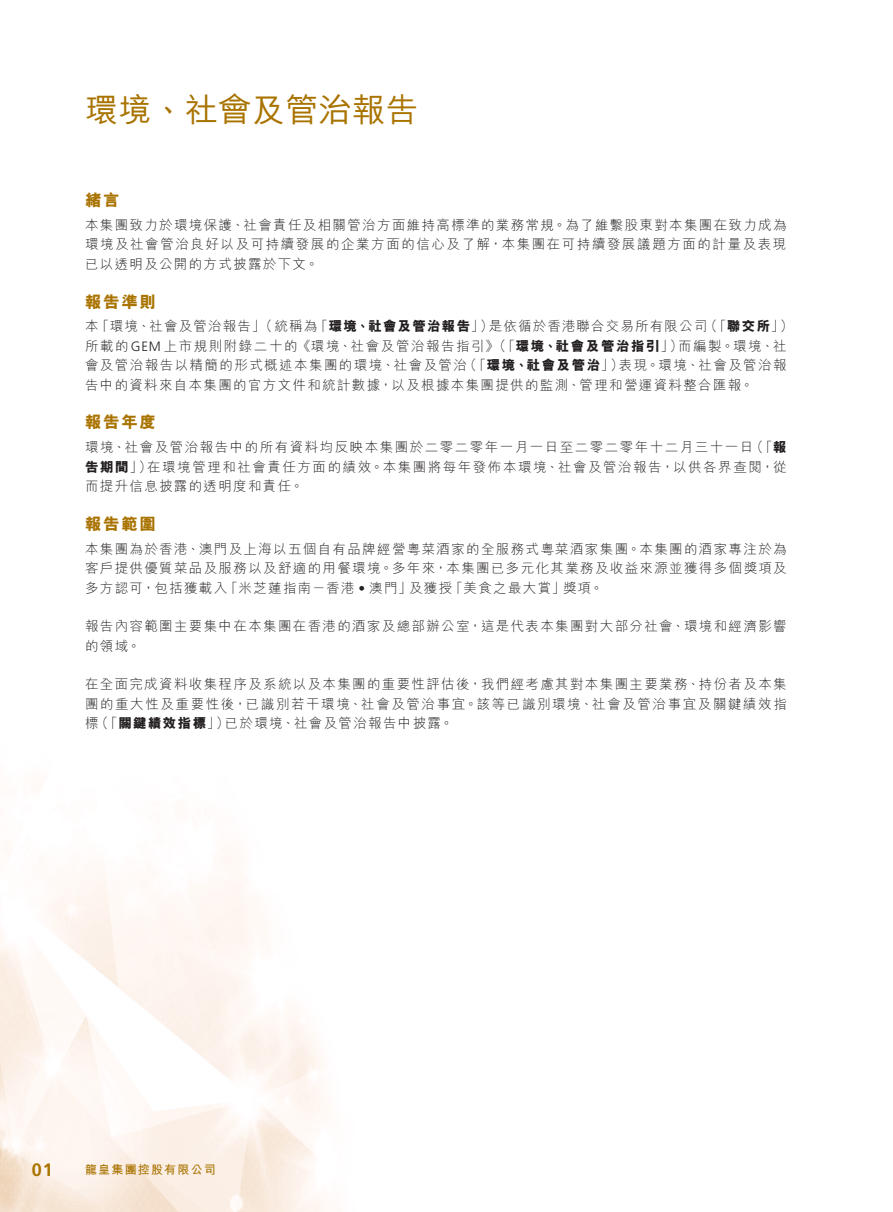
<style>
.page{position:relative;width:893px;height:1212px;background:#fff}
.page>*{position:absolute;margin:0;border:0;box-sizing:border-box;transform-origin:0 0}
.t1{font:500 33px "M Hei HK";letter-spacing:.01em;color:#a97300}
.t2{font:700 18px "Frutiger LT Std";color:#a97300}
.t3{font:800 16.5px "M Hei HK";letter-spacing:.1em;color:#a97300}
.t4{font:300 13.5px/19.5px "M Hei HK";letter-spacing:.1em;color:#231f20}
.t5{font:300 13.5px "M Hei HK";letter-spacing:.12em;color:#231f20}
.t6{font:800 13.5px "M Hei HK";letter-spacing:.1em;color:#231f20}
.t7{font:700 12px "M Hei HK";letter-spacing:.1em;color:#a97300}
.s1{font-weight:300}
.s2{font-weight:800}
.s3{font-family:"Frutiger LT Std"}
</style>
<div class="page">
<img style="left:0;top:782px;width:325px;height:430px">
<h1 class="t1" style="left:85px;top:86px;width:335px">環境、社會及管治報告</h1>
<p class="t3" style="left:85px;top:192px;width:36px">緒言</p>
<p class="t4" style="left:85px;top:215px;width:703px;text-align:justify">本集團致力於環境保護、社會責任及相關管治方面維持高標準的業務常規。為了維繫股東對本集團在致力成為環境及社會管治良好以及可持續發展的企業方面的信心及了解，本集團在可持續發展議題方面的計量及表現已以透明及公開的方式披露於下文。</p>
<p class="t3" style="left:85px;top:293px;width:72px">報告準則</p>
<p class="t4" style="left:780px;top:316px;width:15px">(</p>
<p class="t4" style="left:96px;top:316px;width:223px">「環境、社會及管治報告」（統稱為</p>
<p class="t6" style="left:315px;top:319px;width:180px"><span class="s1">「</span>環境、社會及管治報告<span class="s1">」）</span></p>
<p class="t4" style="left:704px;top:316px;width:82px">（「<span class="s2">聯交所</span>「</p>
<p class="t4" style="left:489px;top:316px;width:220px">是依循於香港聯合交易所有限公司</p>
<p class="t4" style="left:85px;top:316px;width:15px">本</p>
<p class="t4" style="left:619px;top:336px;width:169px;text-indent:-534px">所載的<span class="s3">GEM</span>上市規則附錄二十的《環境、社會及管治報告指引》（「<span class="s2">環境、社會及管治指引</span>」）<br>表現。環境、社會及管治報</p>
<p class="t4" style="left:678px;top:336px;width:110px">而編製。環境、社</p>
<p class="t6" style="left:464px;top:358px;width:161px"><span class="s1">（「</span>環境、社會及管治<span class="s1">」）</span></p>
<p class="t4" style="left:85px;top:355px;width:670px">會及管治報告以精簡的形式概述本集團的環境、社會及管治<br>告中的資料來自本集團的官方文件和統計數據，以及根據本集團提供的監測、管理和營運資料整合匯報。</p>
<p class="t3" style="left:85px;top:414px;width:72px">報告年度</p>
<p class="t4" style="left:750px;top:437px;width:38px">（「<span class="s2">報</span></p>
<p class="t4" style="left:147px;top:437px;width:641px;text-indent:-62px">環境、社會及管治報告中的所有資料均反映本集團於二零二零年一月一日至二零二零年十二月三十一日<br>在環境管理和社會責任方面的績效。本集團將每年發佈本環境、社會及管治報告，以供各界查閱，從</p>
<p class="t4" style="left:85px;top:457px;width:220px"><span class="s2">告期間</span>」）<br>而提升信息披露的透明度和責任。</p>
<p class="t3" style="left:85px;top:515px;width:72px">報告範圍</p>
<p class="t4" style="left:85px;top:539px;width:703px">本集團為於香港、澳門及上海以五個自有品牌經營粵菜酒家的全服務式粵菜酒家集團。本集團的酒家專注於為</p>
<p class="t4" style="left:85px;top:558px;width:703px">客戶提供優質菜品及服務以及舒適的用餐環境。多年來，本集團已多元化其業務及收益來源並獲得多個獎項及</p>
<p class="t4" style="left:563px;top:578px;width:42px">獎項。</p>
<p class="t4" style="left:449px;top:578px;width:117px">「美食之最大賞」</p>
<p class="t4" style="left:224px;top:578px;width:189px">「米芝蓮指南－香港 <span class="s3">•</span> 澳門」</p>
<p class="t4" style="left:85px;top:578px;width:144px">多方認可，包括獲載入</p>
<p class="t4" style="left:85px;top:616px;width:703px">報告內容範圍主要集中在本集團在香港的酒家及總部辦公室，這是代表本集團對大部分社會、環境和經濟影響的領域。</p>
<p class="t4" style="left:85px;top:674px;width:703px">在全面完成資料收集程序及系統以及本集團的重要性評估後，我們經考慮其對本集團主要業務、持份者及本集</p>
<p class="t5" style="left:85px;top:697px;width:703px">團的重大性及重要性後，已識別若干環境、社會及管治事宜。該等已識別環境、社會及管治事宜及關鍵績效指</p>
<p class="t4" style="left:225px;top:713px;width:230px">已於環境、社會及管治報告中披露。</p>
<p class="t4" style="left:409px;top:578px;width:45px">及獲授</p>
<p class="t6" style="left:95px;top:716px;width:136px"><span class="s1">（「</span>關鍵績效指標<span class="s1">」）</span></p>
<p class="t4" style="left:85px;top:713px;width:15px">標</p>
<h2 class="t2" style="left:32px;top:1159px;width:23px">01</h2>
<p class="t7" style="left:85px;top:1161px;width:132px">龍皇集團控股有限公司</p>
</div>
